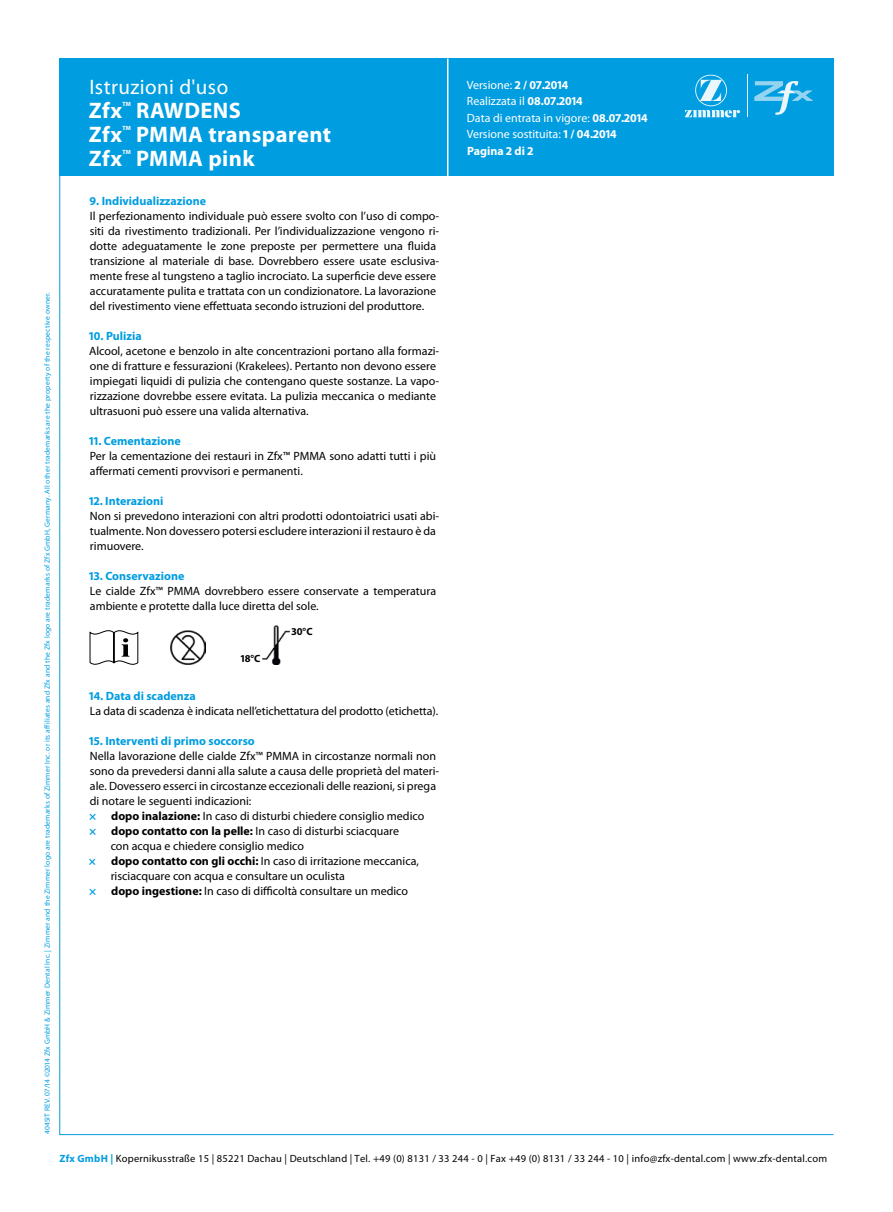
<style>
.page{position:relative;width:893px;height:1212px;background:#fff}
.page>*{position:absolute;margin:0;border:0;box-sizing:border-box;transform-origin:0 0}
.t1{font:700 22.5px "Myriad Pro";letter-spacing:.02em;color:#fff}
.t2{font:21px "Myriad Pro";letter-spacing:.02em;color:#fff}
.t3{font:12px/15px "Myriad Pro";color:#000}
.t4{font:700 12px "Myriad Pro";color:#009de0}
.t5{font:12px/16.5px "Myriad Pro";color:#fff}
.t6{font:10.5px "Myriad Pro";letter-spacing:.02em;color:#000}
.t7{font:700 10.5px "Myriad Pro";color:#000}
.t8{font:7.5px "Myriad Pro";letter-spacing:.02em;color:#009de0}
.t9{font:700 6.15px "Myriad Pro";color:#fff}
.s1{font-weight:700}
.s2{font-weight:700;color:#009de0}
</style>
<div class="page">
<div style="left:59px;top:59px;width:775px;height:117px;background:#009de0"></div>
<hr style="left:447px;top:59px;width:1px;height:117px;background:#fff">
<svg style="left:754px;top:81px;width:59px;height:34px"></svg>
<hr style="left:747px;top:75px;width:1px;height:42px;background:#e9f6fc">
<svg style="left:685px;top:75px;width:55px;height:42px"></svg>
<svg style="left:90px;top:630px;width:48px;height:35px"></svg>
<img style="left:171px;top:630px;width:34px;height:35px">
<img style="left:263px;top:626px;width:27px;height:38px">
<h2 class="t2" style="left:90px;top:74px;width:140px">Istruzioni d'uso</h2>
<h1 class="t1" style="left:89px;top:96px;width:35px">Zfx</h1>
<p class="t9" style="left:123px;top:99px;width:10px">TM</p>
<h1 class="t1" style="left:136px;top:96px;width:107px">RAWDENS</h1>
<h1 class="t1" style="left:89px;top:120px;width:35px">Zfx</h1>
<p class="t9" style="left:123px;top:123px;width:10px">TM</p>
<h1 class="t1" style="left:136px;top:120px;width:197px">PMMA transparent</h1>
<h1 class="t1" style="left:89px;top:144px;width:35px">Zfx</h1>
<p class="t9" style="left:123px;top:147px;width:10px">TM</p>
<h1 class="t1" style="left:136px;top:144px;width:120px">PMMA pink</h1>
<p class="t5" style="left:467px;top:76px;width:182px">Versione: <span class="s1">2 / 07.2014<br></span>Realizzata il <span class="s1">08.07.2014<br></span>Data di entrata in vigore: <span class="s1">08.07.2014<br></span>Versione sostituita: <span class="s1">1 / 04.2014<br>Pagina 2 di 2</span></p>
<p class="t8" style="left:43px;top:1134px;width:843px;rotate:-90deg">4045IT REV. 07/14 ©2014 Zfx GmbH &amp; Zimmer Dental Inc. | Zimmer and the Zimmer logo are trademarks of Zimmer Inc. or its affiliates and Zfx and the Zfx logo are trademarks of Zfx GmbH, Germany. All other trademarks are the property of the respective owner.</p>
<p class="t4" style="left:89px;top:193px;width:118px">9. Individualizzazione</p>
<p class="t3" style="left:90px;top:208px;width:351px">Il perfezionamento individuale può essere svolto con l’uso di compo&shy;siti da rivestimento tradizionali. Per l’individualizzazione vengono ri&shy;dotte adeguatamente le zone preposte per permettere una fluida transizione al materiale di base. Dovrebbero essere usate esclusiva&shy;mente frese al tungsteno a taglio incrociato. La superficie deve essere accuratamente pulita e trattata con un condizionatore. La lavorazione del rivestimento viene effettuata secondo istruzioni del produttore.</p>
<p class="t4" style="left:89px;top:328px;width:54px">10. Pulizia</p>
<p class="t3" style="left:89px;top:343px;width:352px">Alcool, acetone e benzolo in alte concentrazioni portano alla formazi&shy;one di fratture e fessurazioni (Krakelees). Pertanto non devono essere impiegati liquidi di pulizia che contengano queste sostanze. La vapo&shy;rizzazione dovrebbe essere evitata. La pulizia meccanica o mediante ultrasuoni può essere una valida alternativa.</p>
<p class="t4" style="left:89px;top:433px;width:93px">11. Cementazione</p>
<p class="t3" style="left:90px;top:448px;width:348px">Per la cementazione dei restauri in Zfx™ PMMA sono adatti tutti i più affermati cementi provvisori e permanenti.</p>
<p class="t4" style="left:89px;top:493px;width:76px">12. Interazioni</p>
<p class="t3" style="left:90px;top:508px;width:351px">Non si prevedono interazioni con altri prodotti odontoiatrici usati abi&shy;tualmente. Non dovessero potersi escludere interazioni il restauro è da rimuovere.</p>
<p class="t4" style="left:89px;top:568px;width:97px">13. Conservazione</p>
<p class="t3" style="left:90px;top:583px;width:348px">Le cialde Zfx™ PMMA dovrebbero essere conservate a temperatura ambiente e protette dalla luce diretta del sole.</p>
<p class="t7" style="left:241px;top:651px;width:21px">18°C</p>
<p class="t7" style="left:292px;top:625px;width:23px">30°C</p>
<p class="t4" style="left:89px;top:688px;width:108px">14. Data di scadenza</p>
<p class="t3" style="left:90px;top:703px;width:350px">La data di scadenza è indicata nell’etichettatura del prodotto (etichetta).</p>
<p class="t4" style="left:89px;top:733px;width:167px">15. Interventi di primo soccorso</p>
<p class="t3" style="left:90px;top:748px;width:348px">Nella lavorazione delle cialde Zfx™ PMMA in circostanze normali non</p>
<p class="t3" style="left:90px;top:763px;width:351px">sono da prevedersi danni alla salute a causa delle proprietà del materi-</p>
<p class="t3" style="left:90px;top:778px;width:348px">ale. Dovessero esserci in circostanze eccezionali delle reazioni, si prega</p>
<p class="t3" style="left:90px;top:793px;width:163px">di notare le seguenti indicazioni:</p>
<p class="t3" style="left:89px;top:808px;width:337px"><span class="s2">×</span> <span class="s1">dopo inalazione:</span> In caso di disturbi chiedere consiglio medico</p>
<p class="t3" style="left:89px;top:823px;width:311px"><span class="s2">×</span> <span class="s1">dopo contatto con la pelle:</span> In caso di disturbi sciacquare</p>
<p class="t3" style="left:111px;top:838px;width:195px">con acqua e chiedere consiglio medico</p>
<p class="t4" style="left:89px;top:853px;width:9px">×</p>
<p class="t3" style="left:111px;top:853px;width:309px"><span class="s1">dopo contatto con gli occhi:</span> In caso di irritazione meccanica,</p>
<p class="t3" style="left:111px;top:868px;width:236px">risciacquare con acqua e consultare un oculista</p>
<p class="t3" style="left:89px;top:883px;width:320px"><span class="s2">×</span> <span class="s1">dopo ingestione:</span> In caso di difficoltà consultare un medico</p>
<p class="t6" style="left:60px;top:1152px;width:769px"><span class="s2">Zfx GmbH |</span> Kopernikusstraße 15 | 85221 Dachau | Deutschland | Tel. +49 (0) 8131 / 33 244 - 0 | Fax +49 (0) 8131 / 33 244 - 10 | info@zfx-dental.com | www.zfx-dental.com</p>
</div>
